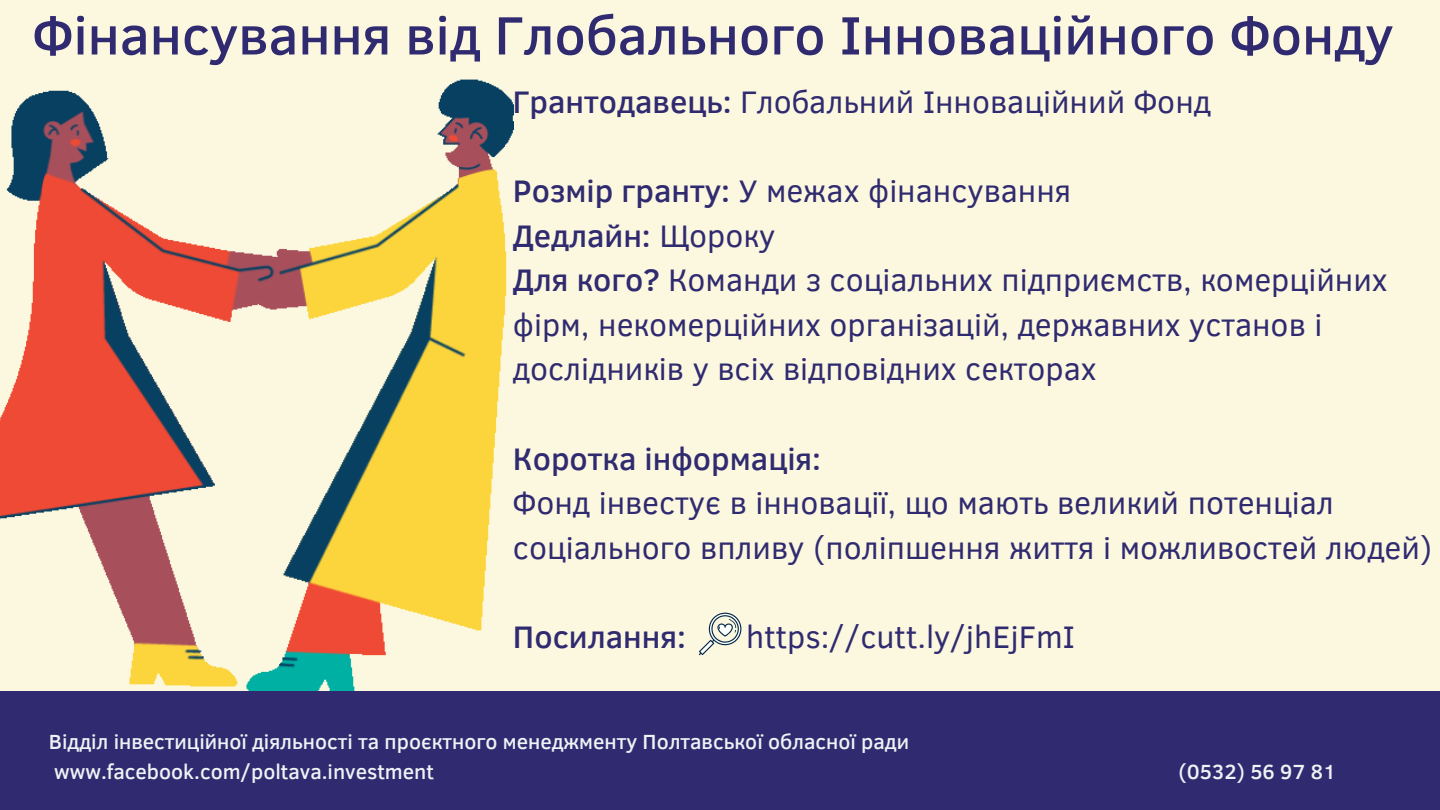
<style>
.page{position:relative;width:1440px;height:810px;background:#fcf8df}
.page>*{position:absolute;margin:0;border:0;box-sizing:border-box;transform-origin:0 0}
.t1{font:500 55px "Clear Sans";color:#302b70}
.t2{font:31.9px/44.6px "Clear Sans";color:#302b70}
.t3{font:500 31.9px "Clear Sans";color:#302b70}
.t4{font:500 21px/29.2px "Clear Sans";color:#f0f2f6}
.s1{font-weight:500}
</style>
<div class="page">
<div style="left:0;top:691px;width:1440px;height:119px;background:#302b70"></div>
<svg style="left:699px;top:612px;width:42px;height:43px"></svg>
<img style="left:0;top:79px;width:513px;height:612px">
<h1 class="t1" style="left:32px;top:-5px;width:1363px">Фінансування від Глобального Інноваційного Фонду</h1>
<p class="t2" style="left:513px;top:77px;width:699px"><span class="s1">Грантодавець:</span> Глобальний Інноваційний Фонд</p>
<p class="t2" style="left:513px;top:167px;width:876px"><span class="s1">Розмір гранту:</span> У межах фінансування<br><span class="s1">Дедлайн:</span> Щороку<br><span class="s1">Для кого?</span> Команди з соціальних підприємств, комерційних фірм, некомерційних організацій, державних установ і дослідників у всіх відповідних секторах</p>
<p class="t3" style="left:513px;top:435px;width:310px">Коротка інформація:</p>
<p class="t2" style="left:513px;top:479px;width:921px">Фонд інвестує в інновації, що мають великий потенціал соціального впливу (поліпшення життя і можливостей людей)</p>
<p class="t3" style="left:513px;top:614px;width:174px">Посилання:</p>
<p class="t2" style="left:746px;top:613px;width:330px">https://cutt.ly/jhEjFmI</p>
<p class="t4" style="left:49px;top:726px;width:862px">Відділ інвестиційної діяльності та проєктного менеджменту Полтавської обласної ради www.facebook.com/poltava.investment</p>
<p class="t4" style="left:1178px;top:756px;width:159px">(0532) 56 97 81</p>
</div>
